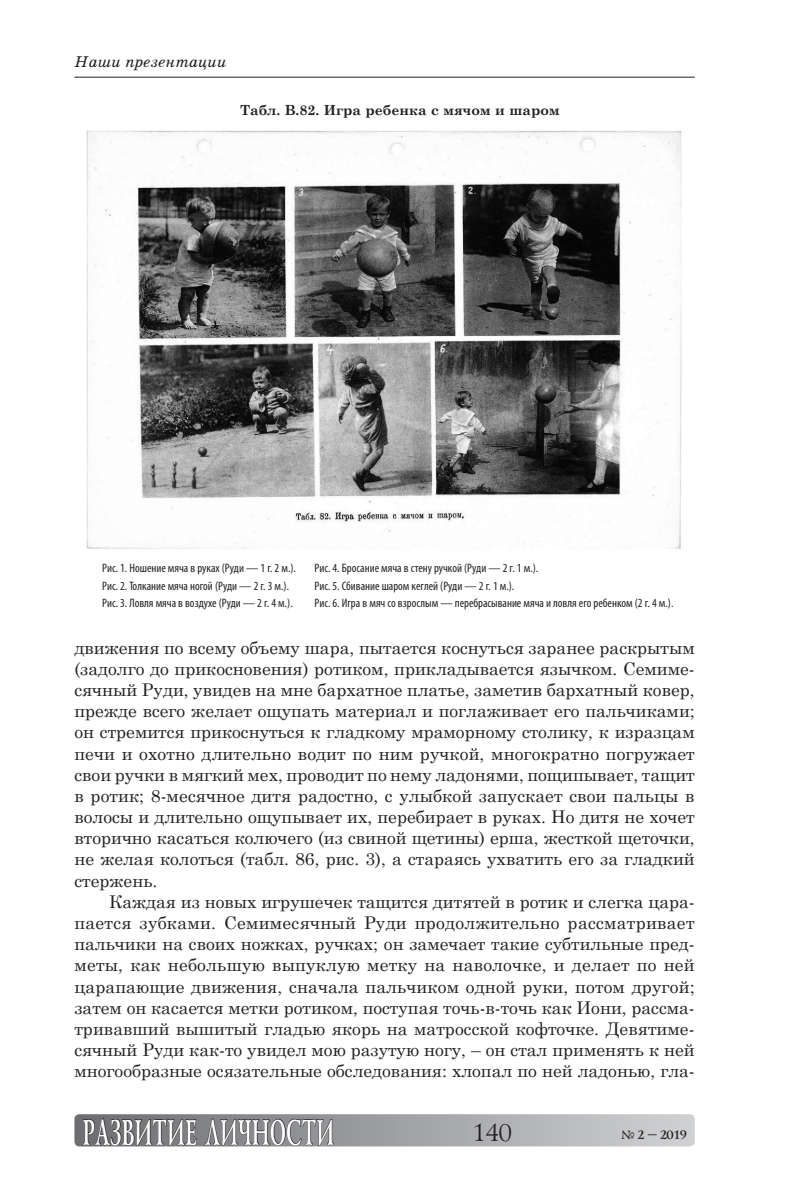
<style>
.page{position:relative;width:794px;height:1191px;background:#fff}
.page>*{position:absolute;margin:0;border:0;box-sizing:border-box;transform-origin:0 0}
.t1{font:700 36.75px "Lazurski C";letter-spacing:.02em;color:#fff;scale:.57 1}
.t2{font:24.5px "Lazurski C";color:#231f20}
.Text{font:17.5px/21.2px "Century Schoolbook";color:#231f20;text-align:justify}
.t3{font:italic 15.75px "School Book C";color:#231f20}
.Ris{font:700 14px "Century Schoolbook";color:#231f20}
.Ris-2{font:condensed 12.25px "Myriad Pro";color:#231f20}
.t4{font:700 12.25px "Lazurski C";color:#231f20}
</style>
<div class="page">
<div style="left:74px;top:1114px;width:620px;height:32px;background:linear-gradient(to right,#6b6d70,#cfd0d3);border-radius:5px"></div>
<svg style="left:83px;top:1117px;width:114px;height:29px;background:#5e5d60"></svg>
<svg style="left:205px;top:1118px;width:129px;height:28px;background:#6e6e70"></svg>
<hr style="left:74px;top:77px;width:620px;height:1px;background:#231f20">
<img style="left:86px;top:130px;width:596px;height:419px">
<p class="t3" style="left:74px;top:53px;width:153px">Наши презентации</p>
<p class="Ris" style="left:240px;top:99px;width:321px">Табл. B.82. Игра ребенка с мячом и шаром</p>
<p class="Ris-2" style="left:102px;top:561px;width:195px">Рис. 1. Ношение мяча в руках (Руди — 1 г. 2 м.).</p>
<p class="Ris-2" style="left:315px;top:561px;width:225px">Рис. 4. Бросание мяча в стену ручкой (Руди — 2 г. 1 м.).</p>
<p class="Ris-2" style="left:102px;top:578px;width:188px">Рис. 2. Толкание мяча ногой (Руди — 2 г. 3 м.).</p>
<p class="Ris-2" style="left:315px;top:578px;width:201px">Рис. 5. Сбивание шаром кеглей (Руди — 2 г. 1 м.).</p>
<p class="Ris-2" style="left:102px;top:595px;width:192px">Рис. 3. Ловля мяча в воздухе (Руди — 2 г. 4 м.).</p>
<p class="Ris-2" style="left:315px;top:595px;width:360px">Рис. 6. Игра в мяч со взрослым — перебрасывание мяча и ловля его ребенком (2 г. 4 м.).</p>
<p class="Text" style="left:74px;top:635px;width:622px">движения по всему объему шара, пытается коснуться заранее раскрытым (задолго до прикосновения) ротиком, прикладывается язычком. Семиме&shy;сячный Руди, увидев на мне бархатное платье, заметив бархатный ковер, прежде всего желает ощупать материал и поглаживает его пальчиками; он стремится прикоснуться к гладкому мраморному столику, к изразцам печи и охотно длительно водит по ним ручкой, многократно погружает свои ручки в мягкий мех, проводит по нему ладонями, пощипывает, тащит в ротик; 8-месячное дитя радостно, с улыбкой запускает свои пальцы в волосы и длительно ощупывает их, перебирает в руках. Но дитя не хочет вторично касаться колючего (из свиной щетины) ерша, жесткой щеточки, не желая колоться (табл. 86, рис. 3), а стараясь ухватить его за гладкий стержень.</p>
<p class="Text" style="left:74px;top:889px;width:622px;text-indent:35px">Каждая из новых игрушечек тащится дитятей в ротик и слегка цара&shy;пается зубками. Семимесячный Руди продолжительно рассматривает пальчики на своих ножках, ручках; он замечает такие субтильные пред&shy;меты, как небольшую выпуклую метку на наволочке, и делает по ней царапающие движения, сначала пальчиком одной руки, потом другой; затем он касается метки ротиком, поступая точь-в-точь как Иони, рассма&shy;тривавший вышитый гладью якорь на матросской кофточке. Девятиме&shy;сячный Руди как-то увидел мою разутую ногу, – он стал применять к ней многообразные осязательные обследования: хлопал по ней ладонью, гла-</p>
<h1 class="t1" style="left:81px;top:1111px;width:442px">РАЗВИТИЕ ЛИЧНОСТИ</h1>
<h2 class="t2" style="left:471px;top:1118px;width:41px">140</h2>
<p class="t4" style="left:621px;top:1128px;width:66px">№ 2 – 2019</p>
</div>
